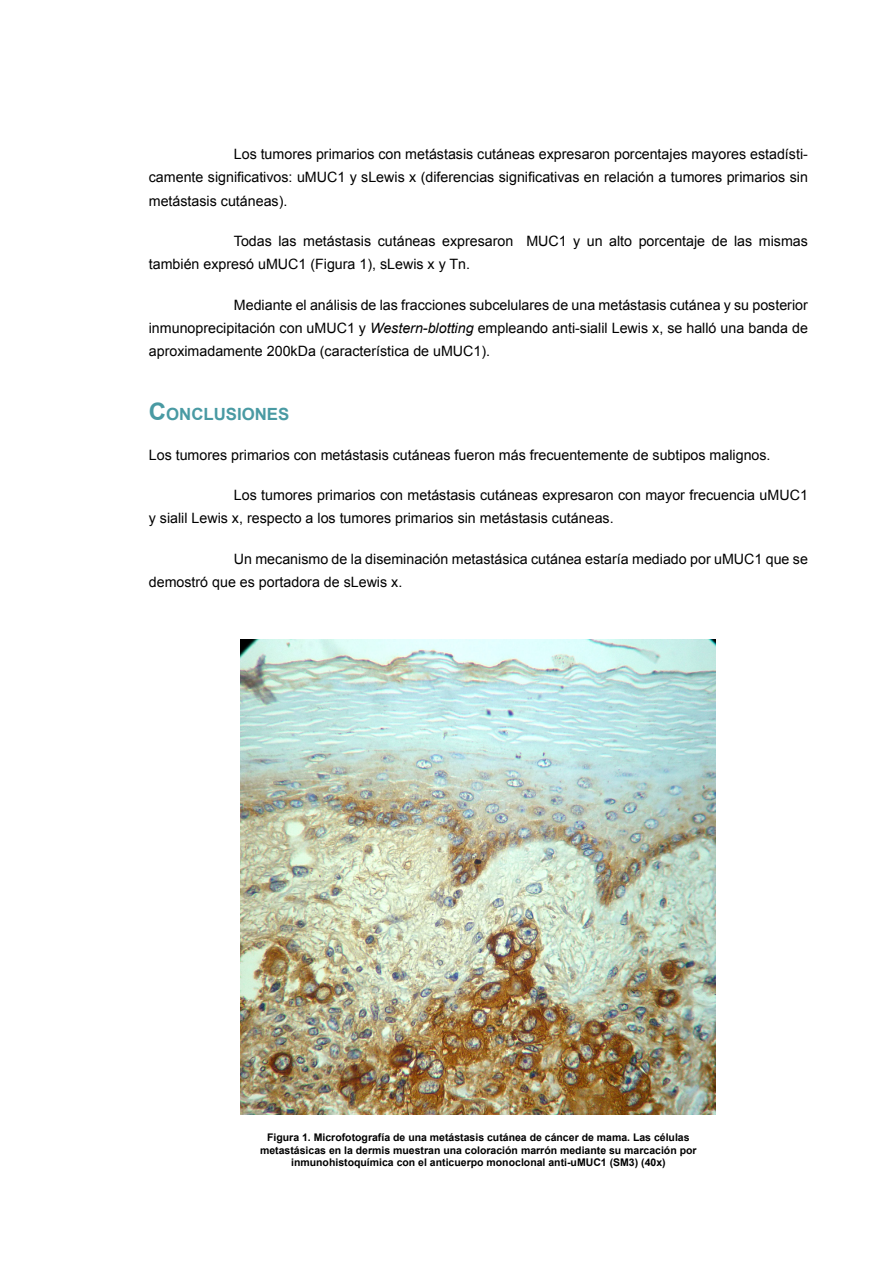
<style>
.page{position:relative;width:893px;height:1263px;background:#fff}
.page>*{position:absolute;margin:0;border:0;box-sizing:border-box;transform-origin:0 0}
.t1{font:700 16.8px "Arial";color:#499aa3}
.t2{font:14.25px/23.2px "Arial";color:#000}
.t3{font:700 10.5px/12.6px "Arial";color:#000;text-align:center}
.s1{font-style:italic}
.s2{font-size:24px}
</style>
<div class="page">
<img style="left:241px;top:639px;width:475px;height:475px">
<p class="t2" style="left:149px;top:143px;width:661px;text-align:justify;text-indent:85px">Los tumores primarios con metástasis cutáneas expresaron porcentajes mayores estadísti&shy;camente significativos: uMUC1 y sLewis x (diferencias significativas en relación a tumores primarios sin metástasis cutáneas).</p>
<p class="t2" style="left:149px;top:229px;width:661px;text-indent:85px">Todas las metástasis cutáneas expresaron MUC1 y un alto porcentaje de las mismas también expresó uMUC1 (Figura 1), sLewis x y Tn.</p>
<p class="t2" style="left:149px;top:293px;width:661px;text-align:justify;text-indent:85px">Mediante el análisis de las fracciones subcelulares de una metástasis cutánea y su posterior inmunoprecipitación con uMUC1 y <span class="s1">Western-blotting</span> empleando anti-sialil Lewis x, se halló una banda de aproximadamente 200kDa (característica de uMUC1).</p>
<p class="t1" style="left:149px;top:402px;width:142px"><span class="s2">C</span>ONCLUSIONES</p>
<p class="t2" style="left:149px;top:443px;width:623px">Los tumores primarios con metástasis cutáneas fueron más frecuentemente de subtipos malignos.</p>
<p class="t2" style="left:149px;top:484px;width:661px;text-indent:85px">Los tumores primarios con metástasis cutáneas expresaron con mayor frecuencia uMUC1 y sialil Lewis x, respecto a los tumores primarios sin metástasis cutáneas.</p>
<p class="t2" style="left:149px;top:547px;width:661px;text-indent:85px">Un mecanismo de la diseminación metastásica cutánea estaría mediado por uMUC1 que se demostró que es portadora de sLewis x.</p>
<p class="t3" style="left:260px;top:1131px;width:438px">Figura 1. Microfotografía de una metástasis cutánea de cáncer de mama. Las células metastásicas en la dermis muestran una coloración marrón mediante su marcación por inmunohistoquímica con el anticuerpo monoclonal anti-uMUC1 (SM3) (40x)</p>
</div>
